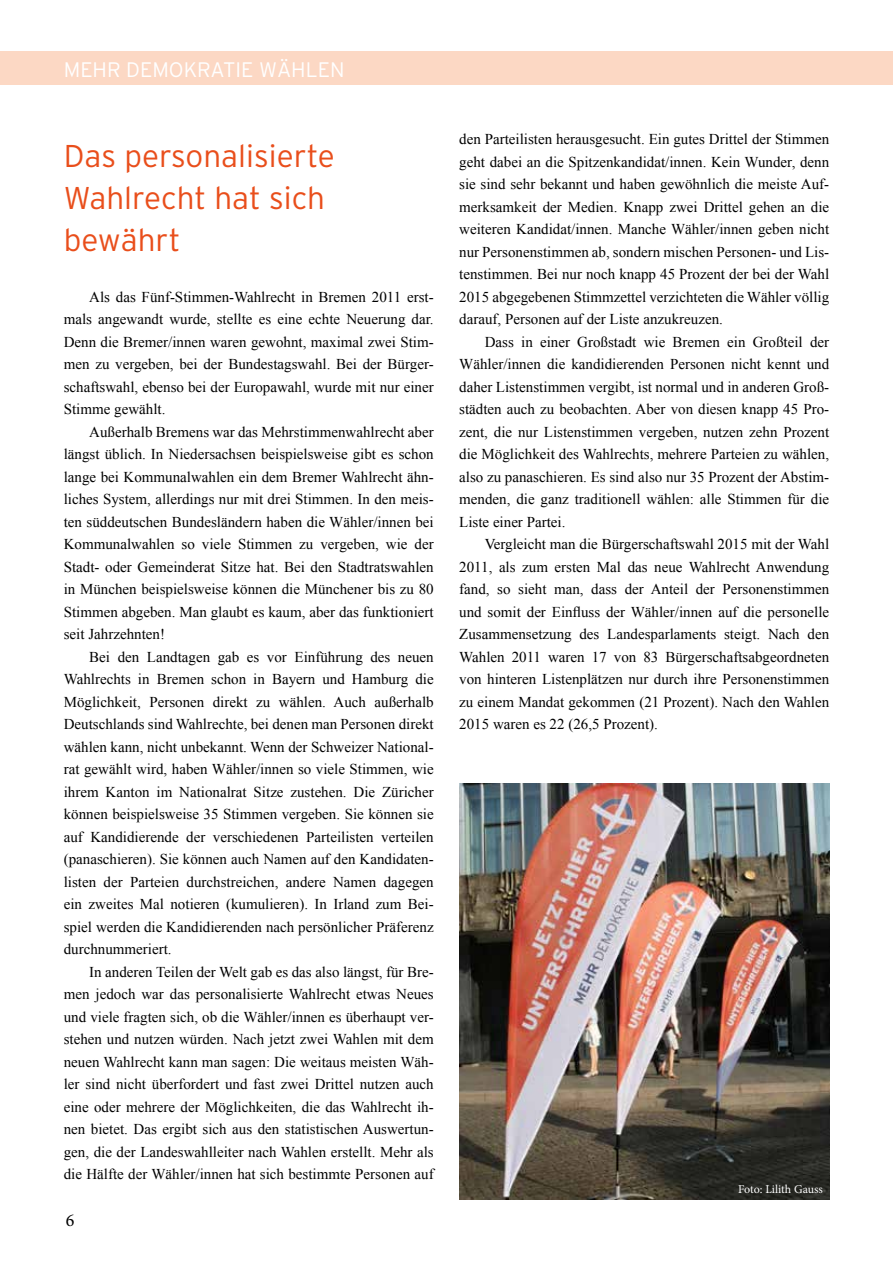
<style>
.page{position:relative;width:893px;height:1263px;background:#fff}
.page>*{position:absolute;margin:0;border:0;box-sizing:border-box;transform-origin:0 0}
.t1{font:300 31.5px/42px "Interstate";color:#e94e1b}
.t2{font:300 21px "Interstate";color:#fff}
.t3{font:18px "Minion Pro";color:#000}
.t4{font:15px/22.5px "Times New Roman";color:#000;text-align:justify}
.t5{font:12px "Minion Pro";letter-spacing:-.005em;color:#fff}
</style>
<div class="page">
<div style="left:0;top:51px;width:893px;height:34px;background:#fcd8c4"></div>
<img style="left:459px;top:784px;width:370px;height:415px">
<h2 class="t2" style="left:64px;top:58px;width:282px">MEHR DEMOKRATIE WÄHLEN</h2>
<h1 class="t1" style="left:64px;top:134px;width:273px">Das personalisierte<br>Wahlrecht hat sich bewährt</h1>
<p class="t4" style="left:64px;top:285px;width:371px;text-indent:26px">Als das Fünf-Stimmen-Wahlrecht in Bremen 2011 erst&shy;mals angewandt wurde, stellte es eine echte Neuerung dar.<br>Denn die Bremer/innen waren gewohnt, maximal zwei Stim&shy;men zu vergeben, bei der Bundestagswahl. Bei der Bürger&shy;schaftswahl, ebenso bei der Europawahl, wurde mit nur einer Stimme gewählt.</p>
<p class="t4" style="left:64px;top:420px;width:371px;text-indent:26px">Außerhalb Bremens war das Mehrstimmenwahlrecht aber längst üblich. In Niedersachsen beispielsweise gibt es schon lange bei Kommunalwahlen ein dem Bremer Wahlrecht ähn&shy;liches System, allerdings nur mit drei Stimmen. In den meis&shy;ten süddeutschen Bundesländern haben die Wähler/innen bei Kommunalwahlen so viele Stimmen zu vergeben, wie der Stadt- oder Gemeinderat Sitze hat. Bei den Stadtratswahlen in München beispielsweise können die Münchener bis zu 80<br>Stimmen abgeben. Man glaubt es kaum, aber das funktioniert seit Jahrzehnten!</p>
<p class="t4" style="left:64px;top:645px;width:371px;text-indent:26px">Bei den Landtagen gab es vor Einführung des neuen Wahlrechts in Bremen schon in Bayern und Hamburg die Möglichkeit, Personen direkt zu wählen. Auch außerhalb Deutschlands sind Wahlrechte, bei denen man Personen direkt wählen kann, nicht unbekannt. Wenn der Schweizer National&shy;rat gewählt wird, haben Wähler/innen so viele Stimmen, wie ihrem Kanton im Nationalrat Sitze zustehen. Die Züricher können beispielsweise 35 Stimmen vergeben. Sie können sie auf Kandidierende der verschiedenen Parteilisten verteilen (panaschieren). Sie können auch Namen auf den Kandidaten&shy;listen der Parteien durchstreichen, andere Namen dagegen ein zweites Mal notieren (kumulieren). In Irland zum Bei&shy;spiel werden die Kandidierenden nach persönlicher Präferenz durchnummeriert.</p>
<p class="t4" style="left:64px;top:960px;width:371px;text-indent:26px">In anderen Teilen der Welt gab es das also längst, für Bre&shy;men jedoch war das personalisierte Wahlrecht etwas Neues und viele fragten sich, ob die Wähler/innen es überhaupt ver&shy;stehen und nutzen würden. Nach jetzt zwei Wahlen mit dem neuen Wahlrecht kann man sagen: Die weitaus meisten Wäh&shy;ler sind nicht überfordert und fast zwei Drittel nutzen auch eine oder mehrere der Möglichkeiten, die das Wahlrecht ih&shy;nen bietet. Das ergibt sich aus den statistischen Auswertun&shy;gen, die der Landeswahlleiter nach Wahlen erstellt. Mehr als die Hälfte der Wähler/innen hat sich bestimmte Personen auf</p>
<p class="t3" style="left:66px;top:1208px;width:10px">6</p>
<p class="t4" style="left:459px;top:128px;width:371px">den Parteilisten herausgesucht. Ein gutes Drittel der Stimmen geht dabei an die Spitzenkandidat/innen. Kein Wunder, denn sie sind sehr bekannt und haben gewöhnlich die meiste Auf&shy;merksamkeit der Medien. Knapp zwei Drittel gehen an die weiteren Kandidat/innen. Manche Wähler/innen geben nicht nur Personenstimmen ab, sondern mischen Personen- und Lis&shy;tenstimmen. Bei nur noch knapp 45 Prozent der bei der Wahl 2015 abgegebenen Stimmzettel verzichteten die Wähler völlig darauf, Personen auf der Liste anzukreuzen.</p>
<p class="t4" style="left:459px;top:330px;width:371px;text-indent:26px">Dass in einer Großstadt wie Bremen ein Großteil der Wähler/innen die kandidierenden Personen nicht kennt und daher Listenstimmen vergibt, ist normal und in anderen Groß&shy;städten auch zu beobachten. Aber von diesen knapp 45 Pro&shy;zent, die nur Listenstimmen vergeben, nutzen zehn Prozent die Möglichkeit des Wahlrechts, mehrere Parteien zu wählen, also zu panaschieren. Es sind also nur 35 Prozent der Abstim&shy;menden, die ganz traditionell wählen: alle Stimmen für die Liste einer Partei.</p>
<p class="t4" style="left:459px;top:533px;width:371px;text-indent:26px">Vergleicht man die Bürgerschaftswahl 2015 mit der Wahl 2011, als zum ersten Mal das neue Wahlrecht Anwendung fand, so sieht man, dass der Anteil der Personenstimmen und somit der Einfluss der Wähler/innen auf die personelle Zusammensetzung des Landesparlaments steigt. Nach den Wahlen 2011 waren 17 von 83 Bürgerschaftsabgeordneten von hinteren Listenplätzen nur durch ihre Personenstimmen zu einem Mandat gekommen (21 Prozent). Nach den Wahlen 2015 waren es 22 (26,5 Prozent).</p>
<p class="t5" style="left:738px;top:1181px;width:86px">Foto: Lilith Gauss</p>
</div>
